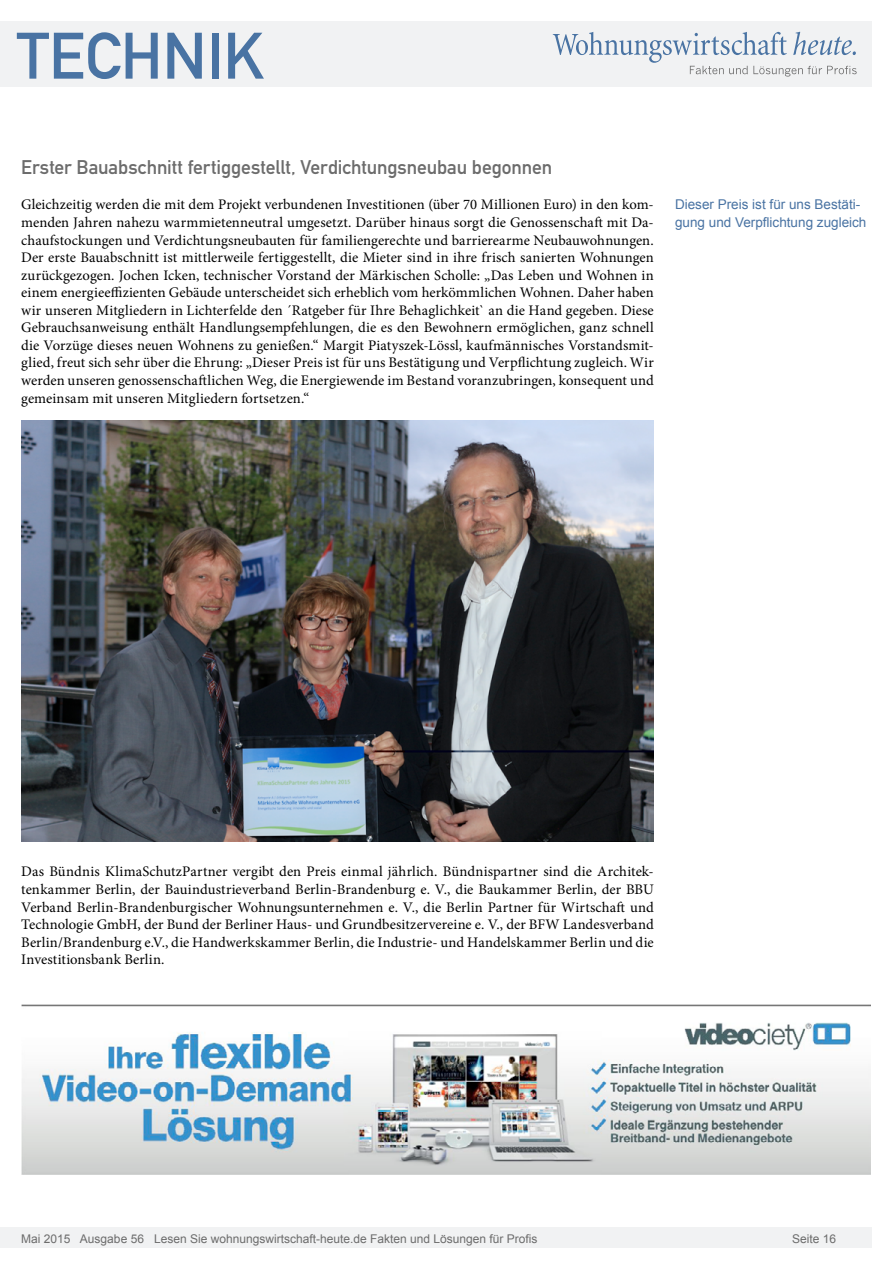
<style>
.page{position:relative;width:893px;height:1263px;background:#fff}
.page>*{position:absolute;margin:0;border:0;box-sizing:border-box;transform-origin:0 0}
.t1{font:64.5px "DIN Mittelschrift";color:#4973a3}
.Überschrift_Grau{font:19.5px "DIN Mittelschrift";letter-spacing:-.005em;color:#6c6c6c}
.Fließtext_erste_Zeil{font:14.7px/17.5px "Minion Pro";letter-spacing:.01em;color:#000;text-align:justify}
.Info{font:13.5px/17.5px "Arial";color:#4973a3}
.t2{font:12px "Arial";color:#6c6c6c}
</style>
<div class="page">
<div style="left:0;top:1227px;width:872px;height:20px;background:#f1f2f3"></div>
<div style="left:0;top:21px;width:872px;height:66px;background:#f1f2f3"></div>
<svg style="left:553px;top:32px;width:304px;height:45px"></svg>
<img style="left:21px;top:420px;width:633px;height:422px">
<img style="left:21px;top:1004px;width:850px;height:171px">
<h1 class="t1" style="left:17px;top:18px;width:249px">TECHNIK</h1>
<p class="Überschrift_Grau" style="left:21px;top:156px;width:532px">Erster Bauabschnitt fertiggestellt, Verdichtungsneubau begonnen</p>
<p class="Fließtext_erste_Zeil" style="left:21px;top:196px;width:634px">Gleichzeitig werden die mit dem Projekt verbundenen Investitionen (über 70 Millionen Euro) in den kom&shy;menden Jahren nahezu warmmietenneutral umgesetzt. Darüber hinaus sorgt die Genossenschaft mit Da&shy;chaufstockungen und Verdichtungsneubauten für familiengerechte und barrierearme Neubauwohnungen.<br>Der erste Bauabschnitt ist mittlerweile fertiggestellt, die Mieter sind in ihre frisch sanierten Wohnungen zurückgezogen. Jochen Icken, technischer Vorstand der Märkischen Scholle: „Das Leben und Wohnen in einem energieeffizienten Gebäude unterscheidet sich erheblich vom herkömmlichen Wohnen. Daher haben wir unseren Mitgliedern in Lichterfelde den ´Ratgeber für Ihre Behaglichkeit` an die Hand gegeben. Diese Gebrauchsanweisung enthält Handlungsempfehlungen, die es den Bewohnern ermöglichen, ganz schnell die Vorzüge dieses neuen Wohnens zu genießen.“ Margit Piatyszek-Lössl, kaufmännisches Vorstandsmit&shy;glied, freut sich sehr über die Ehrung: „Dieser Preis ist für uns Bestätigung und Verpflichtung zugleich. Wir werden unseren genossenschaftlichen Weg, die Energiewende im Bestand voranzubringen, konsequent und gemeinsam mit unseren Mitgliedern fortsetzen.“</p>
<p class="Info" style="left:675px;top:196px;width:193px">Dieser Preis ist für uns Bestäti&shy;gung und Verpflichtung zugleich</p>
<p class="Fließtext_erste_Zeil" style="left:21px;top:863px;width:634px">Das Bündnis KlimaSchutzPartner vergibt den Preis einmal jährlich. Bündnispartner sind die Architek&shy;tenkammer Berlin, der Bauindustrieverband Berlin-Brandenburg e. V., die Baukammer Berlin, der BBU Verband Berlin-Brandenburgischer Wohnungsunternehmen e. V., die Berlin Partner für Wirtschaft und Technologie GmbH, der Bund der Berliner Haus- und Grundbesitzervereine e. V., der BFW Landesverband Berlin/Brandenburg e.V., die Handwerkskammer Berlin, die Industrie- und Handelskammer Berlin und die Investitionsbank Berlin.</p>
<p class="t2" style="left:21px;top:1230px;width:518px">Mai 2015 Ausgabe 56 Lesen Sie wohnungswirtschaft-heute.de Fakten und Lösungen für Profis</p>
<p class="t2" style="left:792px;top:1231px;width:46px">Seite 16</p>
</div>
